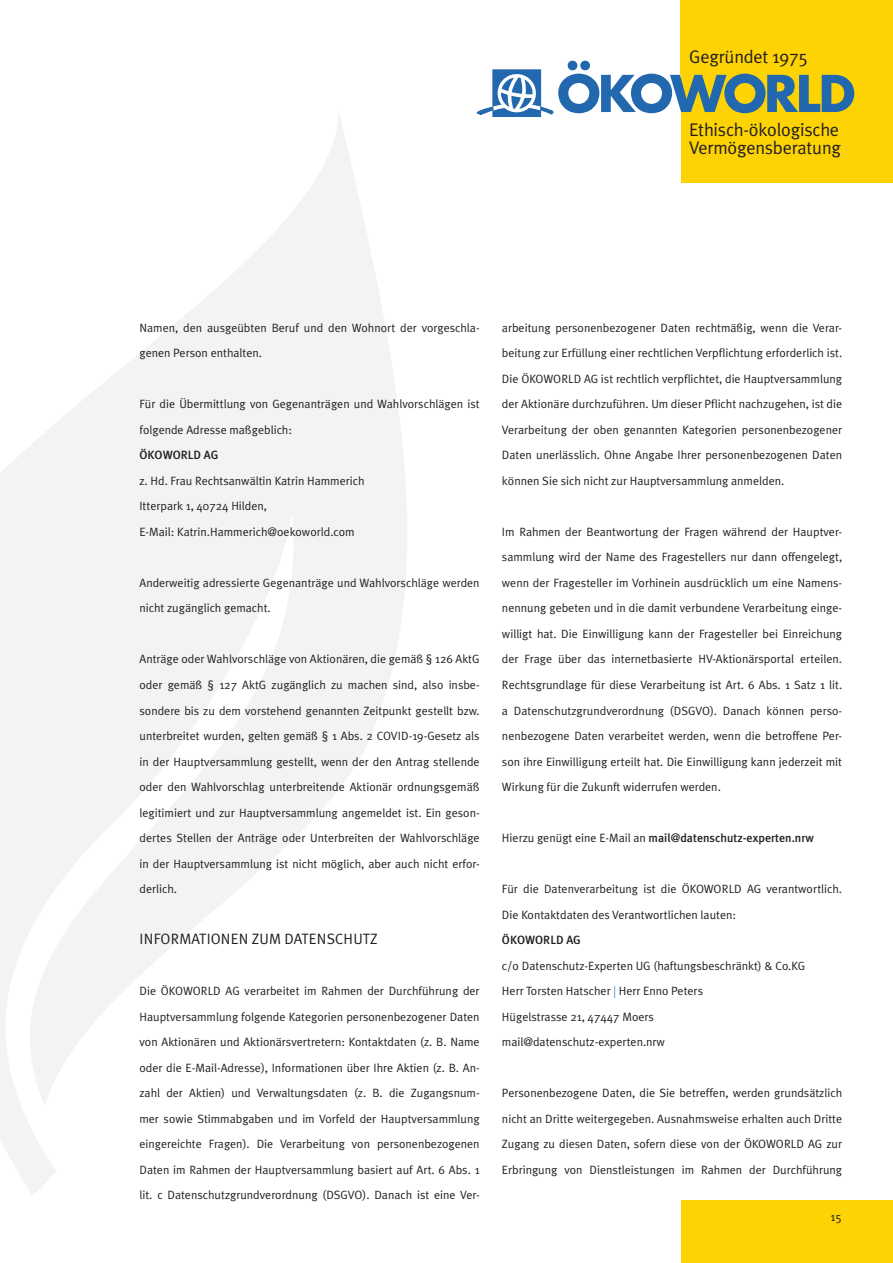
<style>
.page{position:relative;width:893px;height:1263px;background:#fff}
.page>*{position:absolute;margin:0;border:0;box-sizing:border-box;transform-origin:0 0}
.t1{font:18.3px/18.3px "Meta Plus Normal";letter-spacing:-.01em;color:#231f20}
.t2{font:15px "Meta Plus Normal";letter-spacing:.005em;color:#231f20}
.t3{font:12px/25.5px "Meta Plus Normal";color:#231f20}
.t4{font:500 12px "Meta Plus";color:#231f20}
.s1{font-family:"Meta Plus Normal";font-weight:400}
.s2{font-family:"Frutiger LT Std";font-weight:300;font-stretch:condensed;color:#2268af}
</style>
<div class="page">
<div style="left:681px;top:51px;width:212px;height:1212px;background:#fed304"></div>
<div style="left:680px;top:0;width:213px;height:74px;background:#fed304"></div>
<div style="left:493px;top:70px;width:48px;height:47px;background:#2268af"></div>
<svg style="left:477px;top:61px;width:377px;height:54px"></svg>
<div style="left:0;top:183px;width:893px;height:1016px;background:#fff"></div>
<svg style="left:0;top:115px;width:407px;height:1080px;fill:#f2f3f4"></svg>
<h1 class="t1" style="left:689px;top:48px;width:121px">Gegründet 1975</h1>
<h1 class="t1" style="left:689px;top:120px;width:153px">Ethisch-ökologische<br>Vermögensberatung</h1>
<p class="t3" style="left:139px;top:315px;width:342px">Namen, den ausgeübten Beruf und den Wohnort der vorgeschla&shy;genen Person enthalten.</p>
<p class="t3" style="left:139px;top:391px;width:342px">Für die Übermittlung von Gegenanträgen und Wahlvorschlägen ist folgende Adresse maßgeblich:</p>
<p class="t4" style="left:139px;top:448px;width:80px">ÖKOWORLD AG</p>
<p class="t3" style="left:139px;top:468px;width:227px">z. Hd. Frau Rechtsanwältin Katrin Hammerich<br>Itterpark 1, 40724 Hilden,<br>E-Mail: Katrin.Hammerich@oekoworld.com</p>
<p class="t3" style="left:139px;top:570px;width:342px">Anderweitig adressierte Gegenanträge und Wahlvorschläge werden nicht zugänglich gemacht.</p>
<p class="t3" style="left:139px;top:646px;width:342px;text-align:justify">Anträge oder Wahlvorschläge von Aktionären, die gemäß § 126 AktG oder gemäß § 127 AktG zugänglich zu machen sind, also insbe&shy;sondere bis zu dem vorstehend genannten Zeitpunkt gestellt bzw. unterbreitet wurden, gelten gemäß § 1 Abs. 2 COVID-19-Gesetz als in der Hauptversammlung gestellt, wenn der den Antrag stellende oder den Wahlvorschlag unterbreitende Aktionär ordnungsgemäß legitimiert und zur Hauptversammlung angemeldet ist. Ein geson&shy;dertes Stellen der Anträge oder Unterbreiten der Wahlvorschläge in der Hauptversammlung ist nicht möglich, aber auch nicht erfor&shy;derlich.</p>
<p class="t2" style="left:139px;top:930px;width:240px">INFORMATIONEN ZUM DATENSCHUTZ</p>
<p class="t3" style="left:139px;top:978px;width:342px;text-align:justify">Die ÖKOWORLD AG verarbeitet im Rahmen der Durchführung der Hauptversammlung folgende Kategorien personenbezogener Daten von Aktionären und Aktionärsvertretern: Kontaktdaten (z. B. Name oder die E-Mail-Adresse), Informationen über Ihre Aktien (z. B. An&shy;zahl der Aktien) und Verwaltungsdaten (z. B. die Zugangsnum&shy;mer sowie Stimmabgaben und im Vorfeld der Hauptversammlung eingereichte Fragen). Die Verarbeitung von personenbezogenen Daten im Rahmen der Hauptversammlung basiert auf Art. 6 Abs. 1 lit. c Datenschutzgrundverordnung (DSGVO). Danach ist eine Ver-</p>
<p class="t3" style="left:502px;top:315px;width:342px;text-align:justify">arbeitung personenbezogener Daten rechtmäßig, wenn die Verar&shy;beitung zur Erfüllung einer rechtlichen Verpflichtung erforderlich ist.<br>Die ÖKOWORLD AG ist rechtlich verpflichtet, die Hauptversammlung der Aktionäre durchzuführen. Um dieser Pflicht nachzugehen, ist die Verarbeitung der oben genannten Kategorien personenbezogener Daten unerlässlich. Ohne Angabe Ihrer personenbezogenen Daten können Sie sich nicht zur Hauptversammlung anmelden.</p>
<p class="t3" style="left:502px;top:519px;width:342px;text-align:justify">Im Rahmen der Beantwortung der Fragen während der Hauptver&shy;sammlung wird der Name des Fragestellers nur dann offengelegt, wenn der Fragesteller im Vorhinein ausdrücklich um eine Namens&shy;nennung gebeten und in die damit verbundene Verarbeitung einge&shy;willigt hat. Die Einwilligung kann der Fragesteller bei Einreichung der Frage über das internetbasierte HV-Aktionärsportal erteilen.<br>Rechtsgrundlage für diese Verarbeitung ist Art. 6 Abs. 1 Satz 1 lit. a Datenschutzgrundverordnung (DSGVO). Danach können perso&shy;nenbezogene Daten verarbeitet werden, wenn die betroffene Per&shy;son ihre Einwilligung erteilt hat. Die Einwilligung kann jederzeit mit Wirkung für die Zukunft widerrufen werden.</p>
<p class="t4" style="left:502px;top:831px;width:313px"><span class="s1">Hierzu genügt eine E-Mail an</span> mail@datenschutz-experten.nrw</p>
<p class="t3" style="left:502px;top:876px;width:342px">Für die Datenverarbeitung ist die ÖKOWORLD AG verantwortlich.<br>Die Kontaktdaten des Verantwortlichen lauten:</p>
<p class="t4" style="left:502px;top:933px;width:80px">ÖKOWORLD AG</p>
<p class="t3" style="left:502px;top:952px;width:305px">c/o Datenschutz-Experten UG (haftungsbeschränkt) &amp; Co.KG Herr Torsten Hatscher <span class="s2">|</span> Herr Enno Peters<br>Hügelstrasse 21, 47447 Moers mail@datenschutz-experten.nrw</p>
<p class="t3" style="left:502px;top:1080px;width:342px;text-align:justify">Personenbezogene Daten, die Sie betreffen, werden grundsätzlich nicht an Dritte weitergegeben. Ausnahmsweise erhalten auch Dritte Zugang zu diesen Daten, sofern diese von der ÖKOWORLD AG zur Erbringung von Dienstleistungen im Rahmen der Durchführung</p>
<p class="t3" style="left:831px;top:1204px;width:13px">15</p>
</div>
